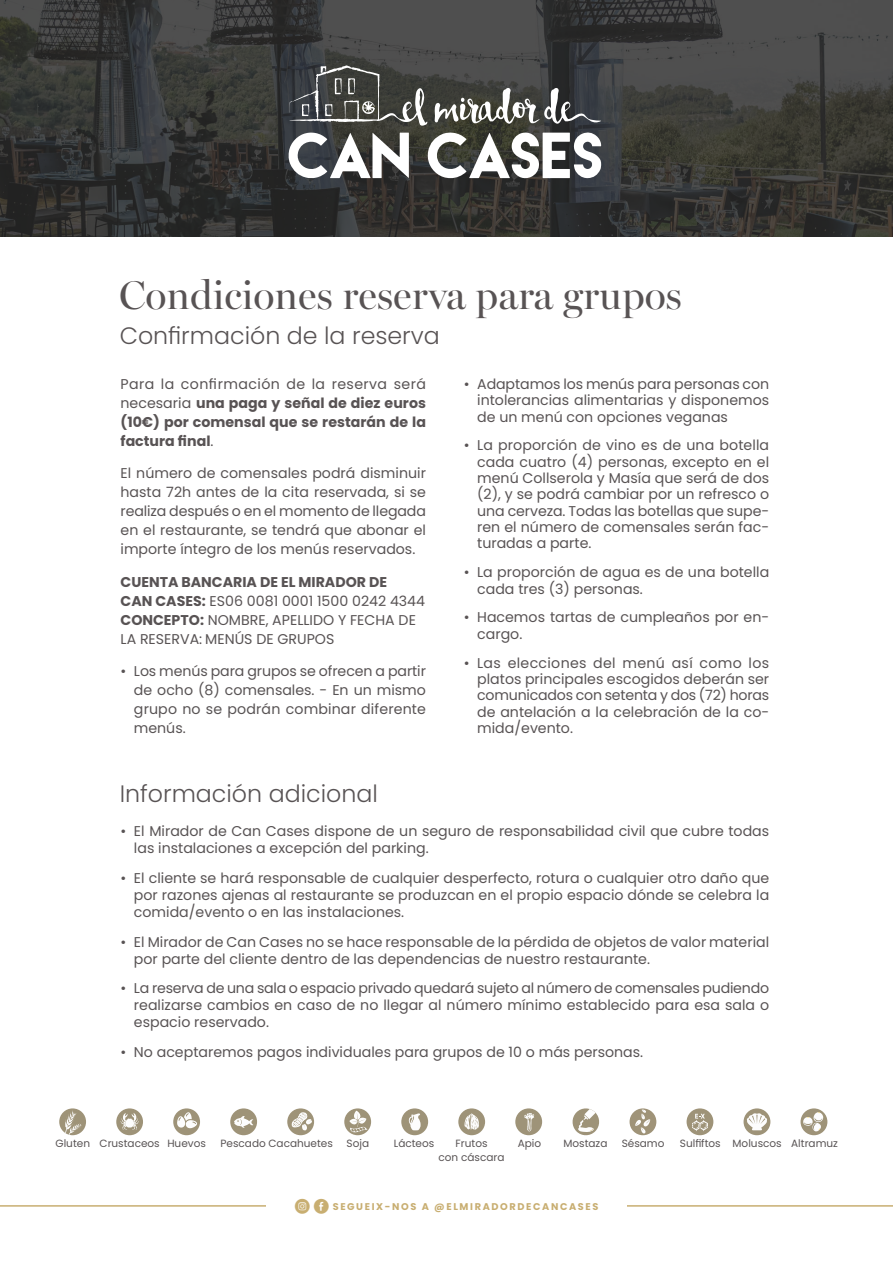
<style>
.page{position:relative;width:893px;height:1263px;background:#fff}
.page>*{position:absolute;margin:0;border:0;box-sizing:border-box;transform-origin:0 0}
.t1{font:40.35px "Miller Banner";color:#585354}
.t2{font:300 23.7px "Poppins";color:#585354}
.t3{font:14.25px/16.4px "Poppins";color:#585354;text-align:justify}
.t4{font:700 14.25px/18.9px "Poppins";color:#585354;text-align:justify}
.t5{font:10.5px/13.6px "Poppins";color:#585354;text-align:center}
.t6{font:700 9.75px "Poppins";letter-spacing:.165em;color:#c8ae71}
.s1{font-weight:400}
.s2{font-weight:700}
.s3{font-family:"Social Media Circled";font-weight:400;font-size:14.7px}
</style>
<div class="page">
<hr style="left:0;top:1205px;width:893px;height:2px;background:#c8ae71">
<div style="left:266px;top:1186px;width:361px;height:34px;background:#fff"></div>
<div style="left:0;top:0;width:893px;height:237px;background:#262626;opacity:.75"></div>
<svg style="left:288px;top:65px;width:313px;height:115px"></svg>
<div style="left:116px;top:1108px;width:27px;height:27px;background:#9e9378;border-radius:50%"></div>
<svg style="left:121px;top:1113px;width:18px;height:17px"></svg>
<div style="left:173px;top:1108px;width:27px;height:27px;background:#9e9378;border-radius:50%"></div>
<svg style="left:177px;top:1112px;width:20px;height:16px"></svg>
<div style="left:230px;top:1108px;width:27px;height:27px;background:#9e9378;border-radius:50%"></div>
<svg style="left:234px;top:1116px;width:19px;height:12px"></svg>
<div style="left:287px;top:1108px;width:27px;height:27px;background:#9e9378;border-radius:50%"></div>
<svg style="left:291px;top:1109px;width:22px;height:22px"></svg>
<svg style="left:344px;top:1108px;width:27px;height:27px"></svg>
<svg style="left:346px;top:1108px;width:22px;height:24px"></svg>
<div style="left:401px;top:1108px;width:27px;height:27px;background:#9e9378;border-radius:50%"></div>
<svg style="left:409px;top:1113px;width:12px;height:17px"></svg>
<div style="left:458px;top:1108px;width:27px;height:27px;background:#9e9378;border-radius:50%"></div>
<svg style="left:464px;top:1113px;width:15px;height:17px"></svg>
<div style="left:515px;top:1108px;width:27px;height:27px;background:#9e9378;border-radius:50%"></div>
<svg style="left:524px;top:1113px;width:10px;height:18px"></svg>
<svg style="left:572px;top:1108px;width:28px;height:28px"></svg>
<div style="left:630px;top:1108px;width:26px;height:27px;background:#9f9378;border-radius:50%"></div>
<svg style="left:635px;top:1109px;width:15px;height:25px"></svg>
<div style="left:687px;top:1108px;width:26px;height:27px;background:#9e9378;border-radius:50%"></div>
<svg style="left:692px;top:1114px;width:16px;height:17px"></svg>
<svg style="left:800px;top:1108px;width:27px;height:27px"></svg>
<svg style="left:803px;top:1112px;width:20px;height:20px"></svg>
<svg style="left:743px;top:1108px;width:27px;height:27px"></svg>
<svg style="left:747px;top:1113px;width:20px;height:17px"></svg>
<div style="left:59px;top:1108px;width:27px;height:27px;background:#9e9378;border-radius:50%"></div>
<svg style="left:64px;top:1109px;width:18px;height:26px"></svg>
<h1 class="t1" style="left:119px;top:279px;width:565px">Condiciones reserva para grupos</h1>
<h2 class="t2" style="left:120px;top:320px;width:322px">Confirmación de la reserva</h2>
<p class="t4" style="left:121px;top:374px;width:307px"><span class="s1">Para la confirmación de la reserva será necesaria</span> una paga y señal de diez euros (10€) por comensal que se restarán de la factura final<span class="s1">.</span></p>
<p class="t3" style="left:121px;top:464px;width:307px;line-height:18.9px">El número de comensales podrá disminuir hasta 72h antes de la cita reservada, si se realiza después o en el momento de llegada en el restaurante, se tendrá que abonar el importe íntegro de los menús reservados.</p>
<p class="t3" style="left:121px;top:572px;width:306px;line-height:18.9px;text-align:left"><span class="s2">CUENTA BANCARIA DE EL MIRADOR DE<br>CAN CASES:</span> ES06 0081 0001 1500 0242 4344<br><span class="s2">CONCEPTO:</span> NOMBRE, APELLIDO Y FECHA DE LA RESERVA: MENÚS DE GRUPOS</p>
<p class="t3" style="left:134px;top:661px;width:294px;line-height:18.9px;text-indent:-13px">• Los menús para grupos se ofrecen a partir de ocho (8) comensales. - En un mismo grupo no se podrán combinar diferente menús.</p>
<h2 class="t2" style="left:120px;top:777px;width:260px">Información adicional</h2>
<p class="t3" style="left:477px;top:376px;width:294px;text-indent:-13px">• Adaptamos los menús para personas con intolerancias alimentarias y disponemos de un menú con opciones veganas</p>
<p class="t3" style="left:477px;top:437px;width:294px;text-indent:-13px">• La proporción de vino es de una botella cada cuatro (4) personas, excepto en el menú Collserola y Masía que será de dos (2), y se podrá cambiar por un refresco o una cerveza. Todas las botellas que supe&shy;ren el número de comensales serán fac&shy;turadas a parte.</p>
<p class="t3" style="left:477px;top:564px;width:294px;text-indent:-13px">• La proporción de agua es de una botella cada tres (3) personas.</p>
<p class="t3" style="left:477px;top:609px;width:294px;text-indent:-13px">• Hacemos tartas de cumpleaños por en&shy;cargo.</p>
<p class="t3" style="left:477px;top:654px;width:294px;text-indent:-13px">• Las elecciones del menú así como los platos principales escogidos deberán ser comunicados con setenta y dos (72) horas de antelación a la celebración de la co&shy;mida/evento.</p>
<p class="t3" style="left:134px;top:823px;width:637px;line-height:17px;text-indent:-13px">• El Mirador de Can Cases dispone de un seguro de responsabilidad civil que cubre todas las instalaciones a excepción del parking.</p>
<p class="t3" style="left:134px;top:869px;width:637px;line-height:17px;text-indent:-13px">• El cliente se hará responsable de cualquier desperfecto, rotura o cualquier otro daño que por razones ajenas al restaurante se produzcan en el propio espacio dónde se celebra la comida/evento o en las instalaciones.</p>
<p class="t3" style="left:134px;top:933px;width:637px;line-height:17px;text-indent:-13px">• El Mirador de Can Cases no se hace responsable de la pérdida de objetos de valor material por parte del cliente dentro de las dependencias de nuestro restaurante.</p>
<p class="t3" style="left:134px;top:980px;width:637px;line-height:17px;text-indent:-13px">• La reserva de una sala o espacio privado quedará sujeto al número de comensales pudiendo realizarse cambios en caso de no llegar al número mínimo establecido para esa sala o espacio reservado.</p>
<p class="t3" style="left:121px;top:1043px;width:524px">• No aceptaremos pagos individuales para grupos de 10 o más personas.</p>
<p class="t5" style="left:56px;top:1137px;width:36px">Gluten</p>
<p class="t5" style="left:518px;top:1137px;width:25px">Apio</p>
<p class="t5" style="left:563px;top:1137px;width:46px">Mostaza</p>
<p class="t5" style="left:622px;top:1137px;width:44px">Sésamo</p>
<p class="t5" style="left:680px;top:1137px;width:160px">Sulfiftos Moluscos Altramuz</p>
<p class="t5" style="left:100px;top:1137px;width:108px">Crustaceos Huevos</p>
<p class="t5" style="left:221px;top:1137px;width:114px">Pescado Cacahuetes</p>
<p class="t5" style="left:346px;top:1137px;width:24px">Soja</p>
<p class="t5" style="left:394px;top:1137px;width:42px">Lácteos</p>
<p class="t5" style="left:439px;top:1137px;width:68px">Frutos<br>con cáscara</p>
<p class="t6" style="left:295px;top:1199px;width:305px"><span class="s3">QE</span> SEGUEIX-NOS A @ELMIRADORDECANCASES</p>
</div>
